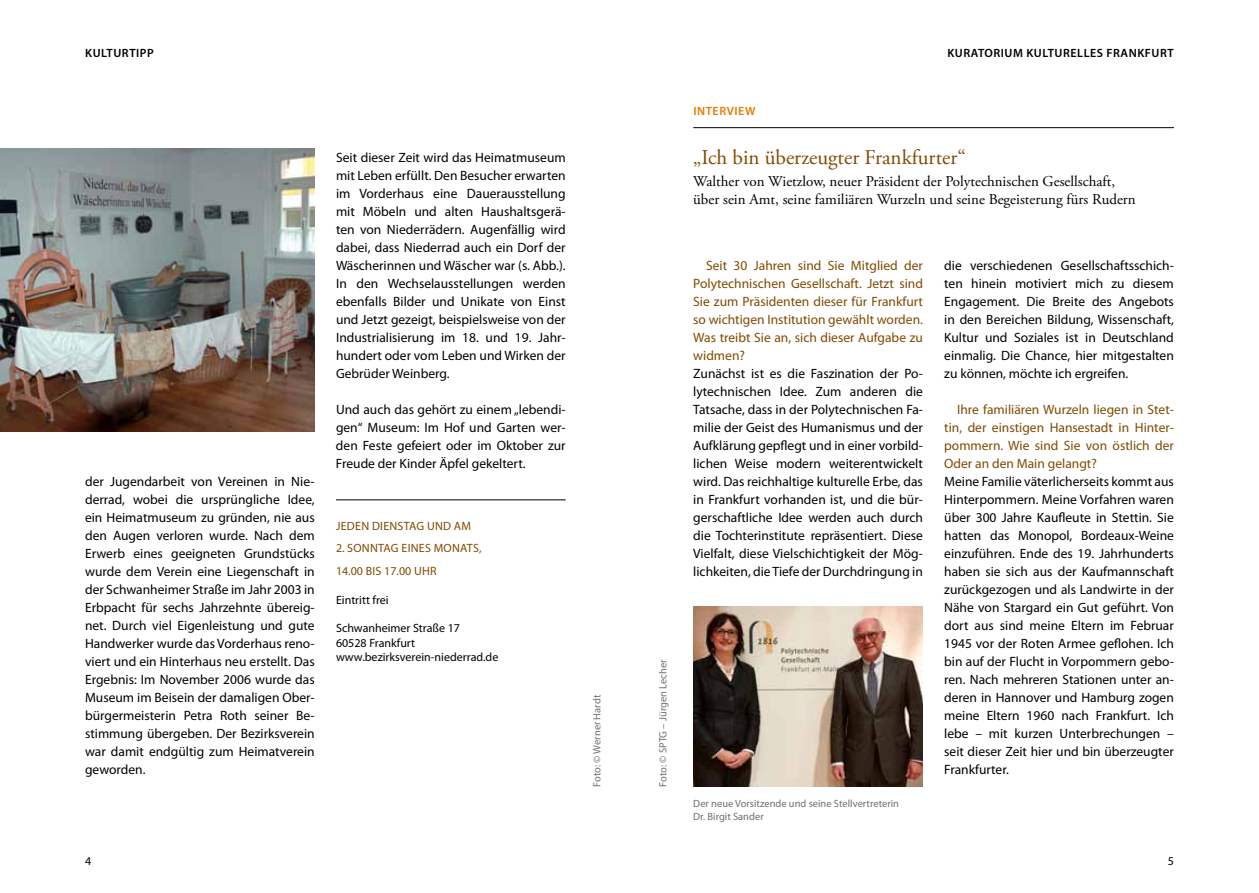
<style>
.page{position:relative;width:1259px;height:893px;background:#fff}
.page>*{position:absolute;margin:0;border:0;box-sizing:border-box;transform-origin:0 0}
.t1{font:21px "Adobe Garamond Pro";color:#824900}
.t2{font:15px/18px "Adobe Garamond Pro";color:#000}
.t3{font:13.5px/18px "Myriad Pro";color:#000;text-align:justify}
.t4{font:13.5px/18px "Myriad Pro";color:#824900;text-align:justify}
.t5{font:12px/14.4px "Myriad Pro";color:#000}
.t6{font:12px/22.5px "Myriad Pro";letter-spacing:.02em;color:#824900}
.t7{font:600 12px "Myriad Pro";letter-spacing:.045em;color:#000}
.t8{font:600 12px "Myriad Pro";letter-spacing:.045em;color:#e07e00}
.t9{font:10.5px/12.6px "Myriad Pro";color:#6f6f6e}
</style>
<div class="page">
<hr style="left:693px;top:127px;width:481px;height:1px;background:#000">
<hr style="left:336px;top:500px;width:230px;height:1px;background:#000">
<img style="left:0;top:149px;width:315px;height:283px">
<img style="left:693px;top:607px;width:230px;height:180px">
<p class="t7" style="left:85px;top:46px;width:70px">KULTURTIPP</p>
<p class="t3" style="left:85px;top:472px;width:231px">der Jugendarbeit von Vereinen in N ie&shy;derrad, wobei die ursprüngliche Idee, ein Heimatmuseum zu gründen, nie aus den Augen verloren wurde. Nach dem Erwerb eines geeigneten Grundstücks wurde dem Verein eine Liegenschaft in der Schwanheimer Straße im Jahr 2003 in Erbpacht für sechs Jahrzehnte übereig&shy;net. Durch viel Eigenleistung und gute Handwerker wurde das Vorderhaus reno&shy;viert und ein H interhaus neu erstellt. Das Ergebnis: I m November 2006 wurde das Museum im Beisein der damaligen Ober&shy;bürgermeisterin Petra Roth seiner Be&shy;stimmung übergeben. Der Bezirksverein war damit endgültig zum Heimatverein geworden.</p>
<p class="t3" style="left:336px;top:148px;width:231px">Seit dieser Zeit wird das Heimatmuseum mit Leben erfüllt. Den Besucher erwarten im Vorderhaus eine Dauerausstellung mit Möbeln und alten Haushaltsgerä&shy;ten von N iederrädern. Augenfällig wird dabei, dass N iederrad auch ein Dorf der Wäscherinnen und Wäscher war (s. Abb.).<br>I n den Wechselausstellungen werden ebenfalls Bilder und Unikate von Einst und Jetzt gezeigt, beispielsweise von der I ndustrialisierung im 18. und 19. Jahr&shy;hundert oder vom Leben und Wirken der Gebrüder Weinberg.</p>
<p class="t3" style="left:336px;top:400px;width:231px">Und auch das gehört zu einem „lebendi&shy;gen“ Museum: I m Hof und Garten wer&shy;den Feste gefeiert oder im Oktober zur Freude der Kinder Äpfel gekeltert.</p>
<p class="t6" style="left:336px;top:514px;width:136px">jeden Dienstag und am</p>
<p class="t6" style="left:336px;top:537px;width:147px">2. Sonntag eines Monats,<br>14.00 bis 17.00 U hr</p>
<p class="t5" style="left:336px;top:592px;width:54px">Eintritt frei</p>
<p class="t5" style="left:336px;top:621px;width:164px">Schwanheimer Straße 17<br>60528 Frankfurt www.bezirksverein-niederrad.de</p>
<p class="t9" style="left:590px;top:787px;width:93px;rotate:-90deg">Foto: © Werner Hardt</p>
<p class="t9" style="left:656px;top:787px;width:129px;rotate:-90deg">Foto: © SPTG – Jürgen Lecher</p>
<p class="t8" style="left:693px;top:104px;width:64px">INTERVIEW</p>
<p class="t7" style="left:947px;top:46px;width:228px">KURATORIUM KULTURELLES FRANKFURT</p>
<h1 class="t1" style="left:693px;top:145px;width:274px">„Ich bin überzeugter Frankfurter“</h1>
<p class="t2" style="left:693px;top:173px;width:444px">Walther von Wietzlow, neuer Präsident der Polytechnischen Gesellschaft, über sein Amt, seine familiären Wurzeln und seine Begeisterung fürs Rudern</p>
<p class="t4" style="left:693px;top:256px;width:231px;text-indent:13px">Seit 30 Jahren sind Sie Mitglied der Polytechnischen Gesellschaft. Jetzt sind Sie zum Präsidenten dieser für Frankfurt so wichtigen I nstitution gewählt worden.<br>Was treibt Sie an, sich dieser Aufgabe zu widmen?</p>
<p class="t3" style="left:693px;top:364px;width:231px">Zunächst ist es die Faszination der Po&shy;lytechnischen Idee. Zum anderen die Tatsache, dass in der Polytechnischen Fa&shy;milie der Geist des Humanismus und der Aufklärung gepflegt und in einer vorbild&shy;lichen Weise modern weiterentwickelt wird. Das reichhaltige kulturelle Erbe, das in Frankfurt vorhanden ist, und die bür&shy;gerschaftliche Idee werden auch durch die Tochterinstitute repräsentiert. Diese Vielfalt, diese Vielschichtigkeit der Mög&shy;lichkeiten, die Tiefe der Durchdringung in</p>
<p class="t9" style="left:693px;top:797px;width:207px">Der neue Vorsitzende und seine Stellvertreterin<br>Dr. Birgit Sander</p>
<p class="t3" style="left:944px;top:256px;width:231px">die verschiedenen Gesellschaftsschich&shy;ten hinein motiviert mich zu diesem Engagement. Die Breite des Angebots in den Bereichen Bildung, Wissenschaft, Kultur und Soziales ist in Deutschland einmalig. Die Chance, hier mitgestalten zu können, möchte ich ergreifen.</p>
<p class="t4" style="left:944px;top:400px;width:231px;text-indent:13px">I hre familiären Wurzeln liegen in Stet&shy;tin, der einstigen Hansestadt in H inter&shy;pommern. Wie sind Sie von östlich der Oder an den Main gelangt?</p>
<p class="t3" style="left:944px;top:472px;width:231px">Meine Familie väterlicherseits kommt aus H interpommern. Meine Vorfahren waren über 300 Jahre Kaufleute in Stettin. Sie hatten das Monopol, Bordeaux-Weine einzuführen. Ende des 19. Jahrhunderts haben sie sich aus der Kaufmannschaft zurückgezogen und als Landwirte in der Nähe von Stargard ein Gut geführt. Von dort aus sind meine Eltern im Februar 1945 vor der Roten Armee geflohen. Ich bin auf der Flucht in Vorpommern gebo&shy;ren. Nach mehreren Stationen unter an&shy;deren in Hannover und Hamburg zogen meine Eltern 1960 nach Frankfurt. Ich lebe – mit kurzen Unterbrechungen – seit dieser Zeit hier und bin überzeugter Frankfurter.</p>
<p class="t5" style="left:85px;top:853px;width:8px">4</p>
<p class="t5" style="left:1167px;top:853px;width:8px">5</p>
</div>
